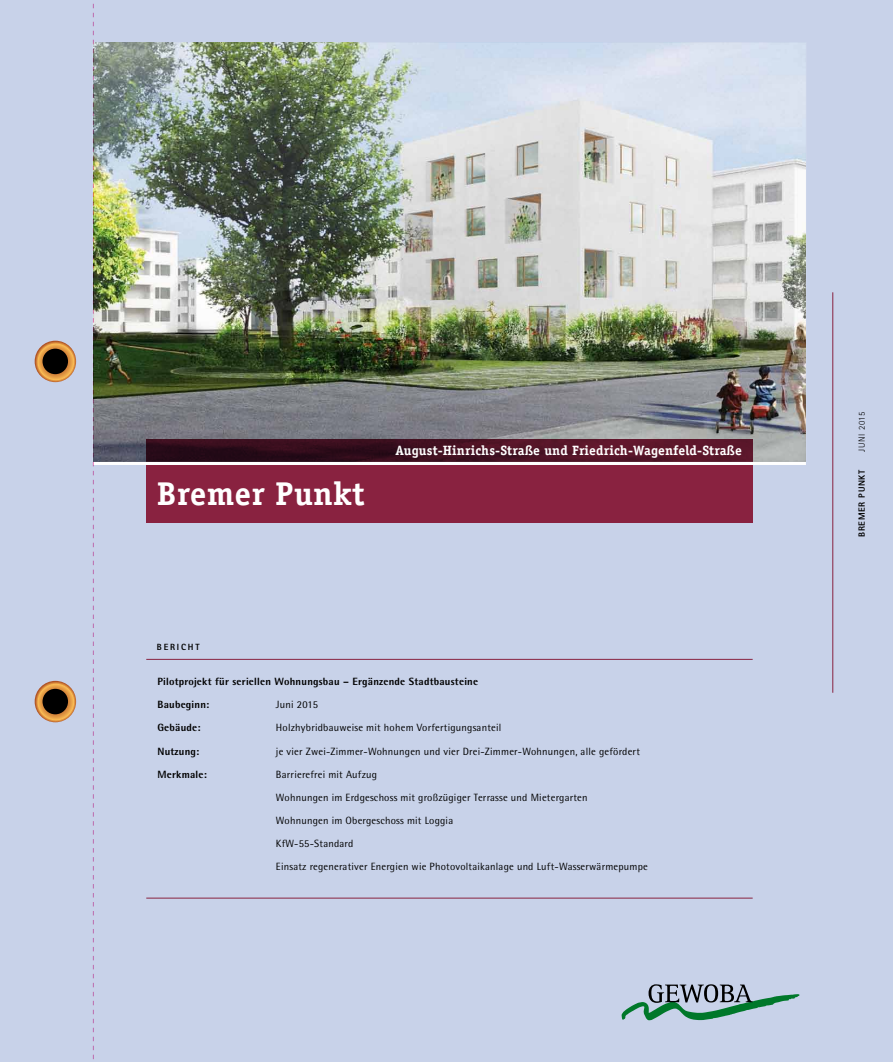
<style>
.page{position:relative;width:893px;height:1063px;background:#fff}
.page>*{position:absolute;margin:0;border:0;box-sizing:border-box;transform-origin:0 0}
.t1{font:700 33px "Officina Serif";letter-spacing:.01em;color:#fff}
.t2{font:700 13.5px "Officina Serif";letter-spacing:.01em;color:#fff}
.t3{font:10.5px/23.1px "Rotis Semi Sans";letter-spacing:.02em;color:#000}
.t4{font:800 10.5px/23.1px "Rotis Semi Sans";letter-spacing:.02em;color:#000}
.t5{font:800 9px "Rotis Sans Serif";letter-spacing:.075em;color:#000}
.t6{font:300 9px "Rotis Sans Serif";letter-spacing:.075em;color:#000}
.t7{font:800 9px "Rotis Sans Serif";letter-spacing:.2em;color:#000}
</style>
<div class="page">
<hr style="left:0;top:1px;width:1px;height:1061px;background:#c8d2e9">
<div style="left:2px;top:1px;width:891px;height:1061px;background:#c8d2e9"></div>
<hr style="left:832px;top:292px;width:1px;height:401px;background:#892240">
<svg style="left:35px;top:681px;width:41px;height:41px"></svg>
<div style="left:43px;top:689px;width:25px;height:25px;background:#000;border-radius:50%"></div>
<svg style="left:35px;top:341px;width:41px;height:41px"></svg>
<div style="left:43px;top:349px;width:25px;height:25px;background:#000;border-radius:50%"></div>
<svg style="left:622px;top:984px;width:177px;height:36px"></svg>
<img style="left:94px;top:43px;width:712px;height:419px">
<hr style="left:146px;top:659px;width:607px;height:1px;background:#892240">
<hr style="left:146px;top:898px;width:607px;height:1px;background:#892240">
<div style="left:146px;top:463px;width:607px;height:60px;background:#892240"></div>
<svg style="left:146px;top:439px;width:607px;height:23px;background:#431122"></svg>
<hr style="left:93px;top:462px;width:713px;height:3px;background:#fff">
<svg style="left:93px;top:0;width:1px;height:1060px"></svg>
<h1 class="t1" style="left:157px;top:473px;width:209px">Bremer Punkt</h1>
<p class="t2" style="left:395px;top:442px;width:348px">August-Hinrichs-Straße und Friedrich-Wagenfeld-Straße</p>
<p class="t7" style="left:157px;top:641px;width:44px">BERICHT</p>
<p class="t4" style="left:157px;top:670px;width:322px">Pilotprojekt für seriellen Wohnungsbau – Ergänzende Stadtbausteine<br>Baubeginn:</p>
<p class="t3" style="left:276px;top:693px;width:44px">Juni 2015</p>
<p class="t4" style="left:157px;top:716px;width:45px">Gebäude:</p>
<p class="t3" style="left:276px;top:716px;width:227px">Holzhybridbauweise mit hohem Vorfertigungsanteil</p>
<p class="t4" style="left:157px;top:739px;width:43px">Nutzung:</p>
<p class="t3" style="left:276px;top:739px;width:365px">je vier Zwei-Zimmer-Wohnungen und vier Drei-Zimmer-Wohnungen, alle gefördert</p>
<p class="t4" style="left:157px;top:762px;width:51px">Merkmale:</p>
<p class="t3" style="left:276px;top:762px;width:374px">Barrierefrei mit Aufzug<br>Wohnungen im Erdgeschoss mit großzügiger Terrasse und Mietergarten<br>Wohnungen im Obergeschoss mit Loggia<br>KfW-55-Standard<br>Einsatz regenerativer Energien wie Photovoltaikanlage und Luft-Wasserwärmepumpe</p>
<p class="t6" style="left:857px;top:452px;width:42px;rotate:-90deg">Juni 2015</p>
<p class="t5" style="left:856px;top:537px;width:69px;rotate:-90deg">BREMER PUNKT</p>
</div>
